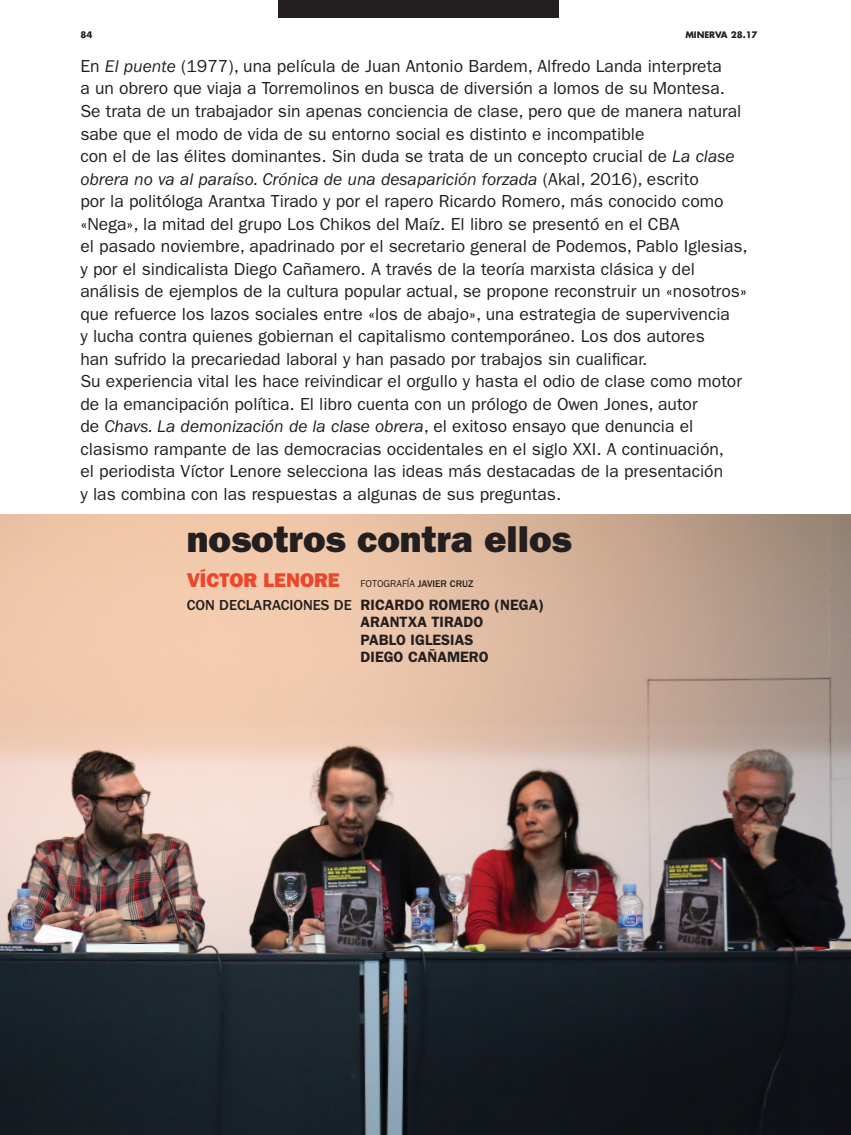
<style>
.page{position:relative;width:851px;height:1135px;background:#fff}
.page>*{position:absolute;margin:0;border:0;box-sizing:border-box;transform-origin:0 0}
.t1{font:37.5px "ITC Franklin Gothic Std Hvy";color:#231f20}
.t2{font:20px "ITC Franklin Gothic Std Hvy";color:#ed472b}
.t3{font:17.5px/22.5px "ITC Franklin Gothic Std";color:#231f20}
.t4{font:600 15px/17.5px "ITC Franklin Gothic Std";color:#231f20}
.t5{font:500 15px "ITC Franklin Gothic Std";color:#231f20}
.t6{font:700 8.75px "Futura";color:#231f20}
.s1{font-style:italic}
.s2{font-family:"ITC Franklin Gothic Std";font-size:10px;color:#231f20}
.s3{font-family:"ITC Franklin Gothic Std";font-weight:500;font-size:10px;color:#231f20}
.s4{font-weight:500}
</style>
<div class="page">
<div style="left:279px;top:0;width:279px;height:18px;background:#231f20"></div>
<img style="left:0;top:514px;width:850px;height:620px">
<p class="t6" style="left:80px;top:28px;width:13px">84</p>
<p class="t6" style="left:685px;top:28px;width:74px">MINERVA 28.17</p>
<p class="t3" style="left:80px;top:55px;width:669px">En <span class="s1">El puente</span> (1977), una película de Juan Antonio Bardem, Alfredo Landa interpreta<br>a un obrero que viaja a Torremolinos en busca de diversión a lomos de su Montesa.<br>Se trata de un trabajador sin apenas conciencia de clase, pero que de manera natural sabe que el modo de vida de su entorno social es distinto e incompatible<br>con el de las élites dominantes. Sin duda se trata de un concepto crucial de <span class="s1">La clase obrera no va al paraíso. Crónica de una desaparición forzada</span> (Akal, 2016), escrito<br>por la politóloga Arantxa Tirado y por el rapero Ricardo Romero, más conocido como «Nega», la mitad del grupo Los Chikos del Maíz. El libro se presentó en el CBA<br>el pasado noviembre, apadrinado por el secretario general de Podemos, Pablo Iglesias, y por el sindicalista Diego Cañamero. A través de la teoría marxista clásica y del análisis de ejemplos de la cultura popular actual, se propone reconstruir un «nosotros» que refuerce los lazos sociales entre «los de abajo», una estrategia de supervivencia<br>y lucha contra quienes gobiernan el capitalismo contemporáneo. Los dos autores<br>han sufrido la precariedad laboral y han pasado por trabajos sin cualificar.<br>Su experiencia vital les hace reivindicar el orgullo y hasta el odio de clase como motor de la emancipación política. El libro cuenta con un prólogo de Owen Jones, autor<br>de <span class="s1">Chavs. La demonización de la clase obrera</span>, el exitoso ensayo que denuncia el clasismo rampante de las democracias occidentales en el siglo XXI. A continuación,<br>el periodista Víctor Lenore selecciona las ideas más destacadas de la presentación<br>y las combina con las respuestas a algunas de sus preguntas.</p>
<h1 class="t1" style="left:187px;top:517px;width:386px">nosotros contra ellos</h1>
<p class="t2" style="left:187px;top:568px;width:288px">Víctor Lenore <span class="s2">Fotografía</span> <span class="s3">JAVIER CRUZ</span></p>
<p class="t5" style="left:187px;top:596px;width:76px">CON DECLARACI</p>
<p class="t4" style="left:360px;top:596px;width:185px;text-indent:-67px"><span class="s4">ONES DE</span> RICARDO ROMERO (NEGA)<br>ARANTXA TIRADO<br>PABLO IGLESIAS<br>DIEGO CAÑAMERO</p>
</div>
